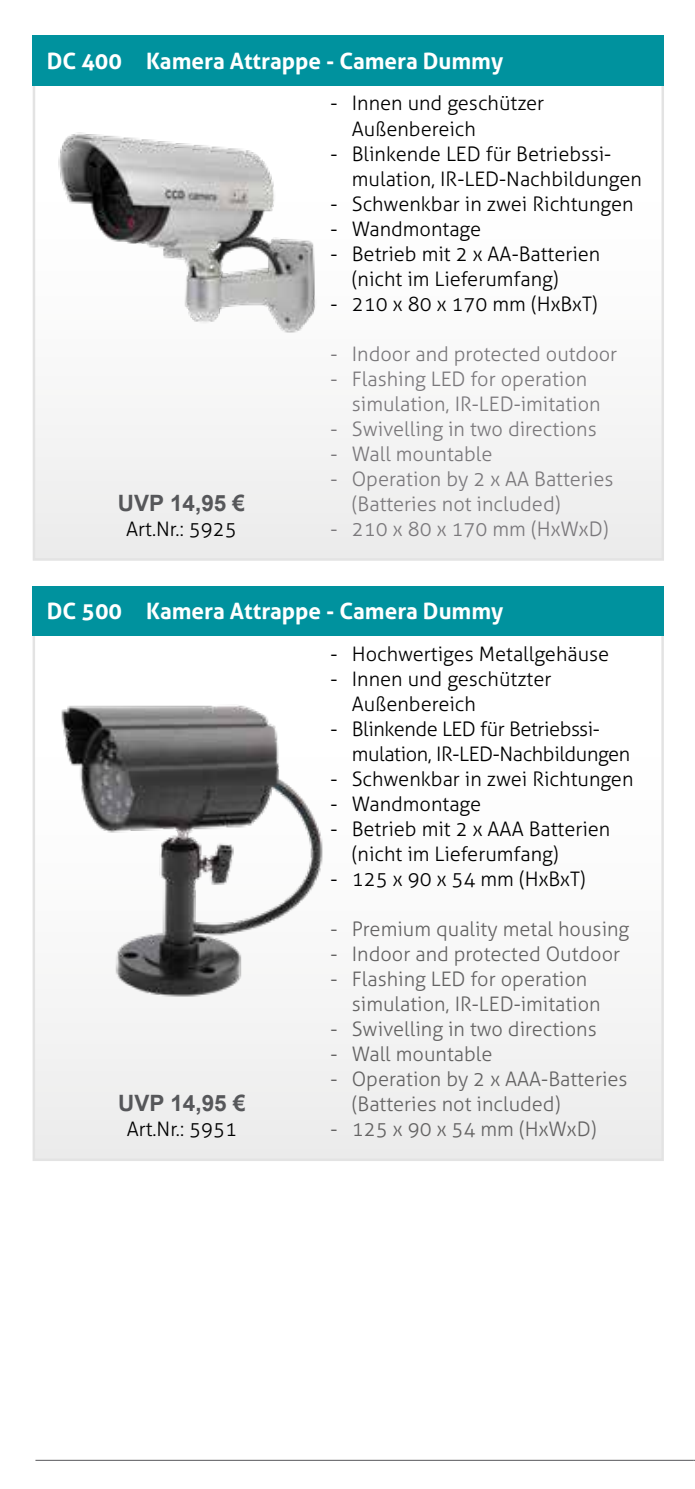
<style>
.page{position:relative;width:695px;height:1489px;background:#fff}
.page>*{position:absolute;margin:0;border:0;box-sizing:border-box;transform-origin:0 0}
.t1{font:700 22.5px "Aller";color:#fff}
.t2{font:700 22.5px "Arial";color:#56575a}
.t3{font:300 20px/25px "Aller";color:#000}
.t4{font:300 20px/25px "Aller";color:#646363}
.t5{font:300 20px/25px "Aller";color:#7a787b}
.t6{font:300 20px/25px "Aller";letter-spacing:-.02em;color:#000}
</style>
<div class="page">
<hr style="left:35px;top:1459px;width:658px;height:1px;background:#56575a">
<div style="left:34px;top:81px;width:628px;height:478px;background:#f8f8f8"></div>
<div style="left:33px;top:35px;width:630px;height:50px;background:#00929e"></div>
<img style="left:58px;top:134px;width:257px;height:199px">
<div style="left:34px;top:621px;width:628px;height:538px;background:linear-gradient(to right,#f2f4f4,#f8f9f9)"></div>
<div style="left:33px;top:586px;width:630px;height:49px;background:#00929e"></div>
<img style="left:61px;top:705px;width:262px;height:292px">
<p class="t1" style="left:47px;top:47px;width:458px">DC 400 Kamera Attrappe - Camera Dummy</p>
<p class="t2" style="left:118px;top:488px;width:129px">UVP 14,95 €</p>
<p class="t3" style="left:126px;top:516px;width:112px">Art.Nr.: 5925</p>
<p class="t3" style="left:352px;top:91px;width:194px;text-indent:-21px">- Innen und geschützer<br>Außenbereich</p>
<p class="t3" style="left:352px;top:141px;width:291px;text-indent:-21px">- Blinkende LED für Betriebssi&shy;mulation, IR-LED-Nachbildungen</p>
<p class="t3" style="left:330px;top:191px;width:304px">- Schwenkbar in zwei Richtungen</p>
<p class="t3" style="left:330px;top:216px;width:152px">- Wandmontage</p>
<p class="t3" style="left:352px;top:241px;width:250px;text-indent:-21px">- Betrieb mit 2 x AA-Batterien (nicht im Lieferumfang)</p>
<p class="t3" style="left:330px;top:291px;width:269px">- 210 x 80 x 170 mm (HxBxT)</p>
<p class="t5" style="left:330px;top:341px;width:288px">- Indoor and protected outdoor</p>
<p class="t5" style="left:352px;top:366px;width:250px;text-indent:-21px">- Flashing LED for operation simulation, IR-LED-imitation</p>
<p class="t5" style="left:330px;top:416px;width:268px">- Swivelling in two directions</p>
<p class="t5" style="left:330px;top:441px;width:163px">- Wall mountable</p>
<p class="t5" style="left:352px;top:466px;width:263px;text-indent:-21px">- Operation by 2 x AA Batteries (Batteries not included)</p>
<p class="t5" style="left:330px;top:516px;width:279px">- 210 x 80 x 170 mm (HxWxD)</p>
<p class="t1" style="left:47px;top:597px;width:458px">DC 500 Kamera Attrappe - Camera Dummy</p>
<p class="t2" style="left:118px;top:1088px;width:129px">UVP 14,95 €</p>
<p class="t3" style="left:127px;top:1116px;width:112px">Art.Nr.: 5951</p>
<p class="t3" style="left:330px;top:641px;width:280px">- Hochwertiges Metallgehäuse</p>
<p class="t3" style="left:352px;top:666px;width:201px;text-indent:-21px">- Innen und geschützter<br>Außenbereich</p>
<p class="t6" style="left:352px;top:716px;width:280px;text-indent:-21px">- Blinkende LED für Betriebssi&shy;mulation, IR-LED-Nachbildungen</p>
<p class="t3" style="left:330px;top:766px;width:304px">- Schwenkbar in zwei Richtungen</p>
<p class="t3" style="left:330px;top:791px;width:152px">- Wandmontage</p>
<p class="t3" style="left:352px;top:816px;width:260px;text-indent:-21px">- Betrieb mit 2 x AAA Batterien (nicht im Lieferumfang)</p>
<p class="t3" style="left:330px;top:866px;width:257px">- 125 x 90 x 54 mm (HxBxT)</p>
<p class="t4" style="left:330px;top:916px;width:300px">- Premium quality metal housing</p>
<p class="t4" style="left:330px;top:941px;width:291px">- Indoor and protected Outdoor</p>
<p class="t4" style="left:352px;top:966px;width:250px;text-indent:-21px">- Flashing LED for operation simulation, IR-LED-imitation</p>
<p class="t4" style="left:330px;top:1016px;width:268px">- Swivelling in two directions</p>
<p class="t4" style="left:330px;top:1041px;width:163px">- Wall mountable</p>
<p class="t4" style="left:352px;top:1066px;width:277px;text-indent:-21px">- Operation by 2 x AAA-Batteries (Batteries not included)</p>
<p class="t4" style="left:330px;top:1116px;width:267px">- 125 x 90 x 54 mm (HxWxD)</p>
</div>
